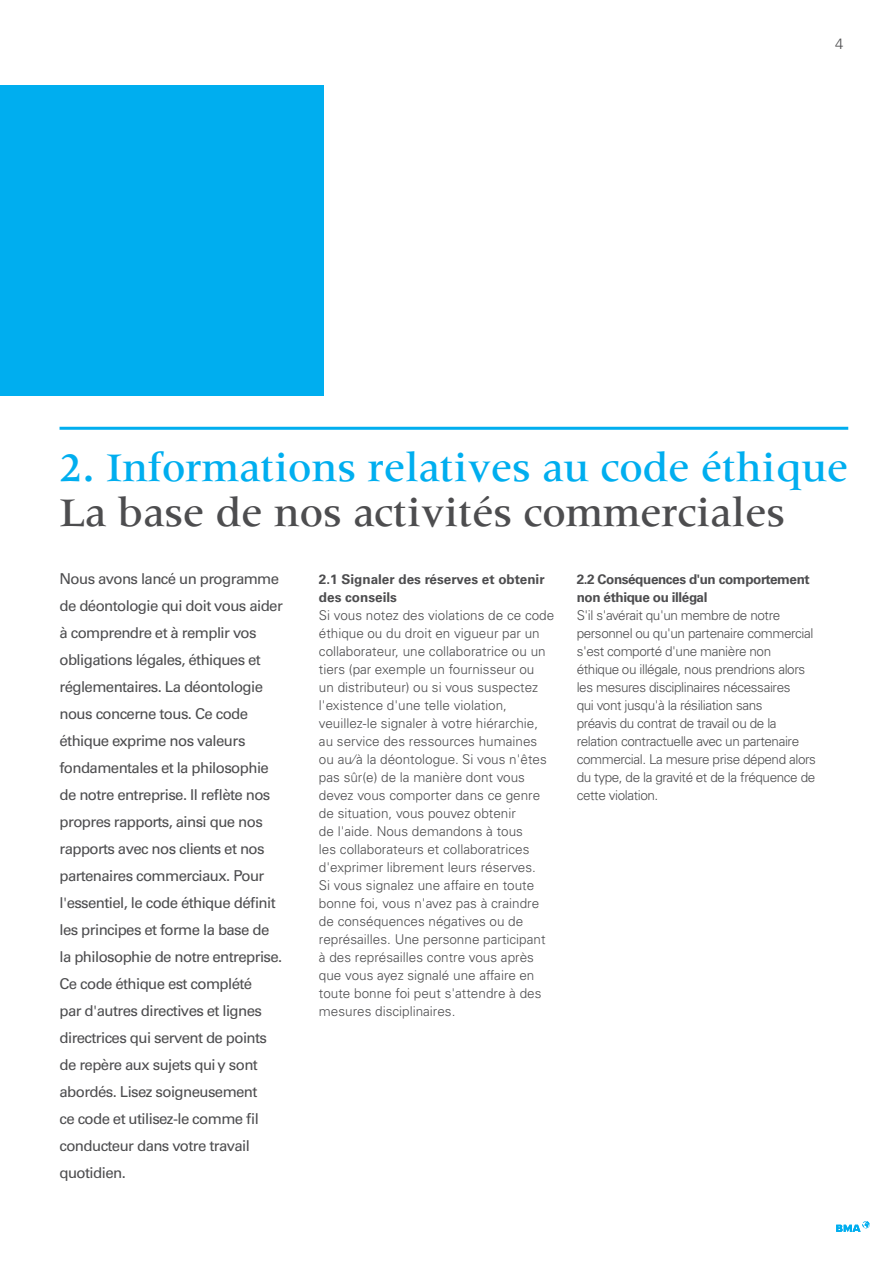
<style>
.page{position:relative;width:893px;height:1263px;background:#fff}
.page>*{position:absolute;margin:0;border:0;box-sizing:border-box;transform-origin:0 0}
.t1{font:500 42px "Meridien LT Std";color:#00aeef}
.t2{font:500 42px "Meridien LT Std";color:#4d4d4f}
.t3{font:15px/27px "Univers LTCYR 55 Roman";letter-spacing:-.04em;color:#4d4d4f}
.t4{font:300 15px "Univers LTCYR 45";color:#4d4d4f}
.t5{font:300 13.5px/18px "Univers LTCYR 45";color:#4d4d4f}
.t6{font:300 13.5px/18px "Univers LTCYR 45";letter-spacing:-.03em;color:#4d4d4f}
.t7{font:700 13.5px/18px "Univers LTCYR 65";letter-spacing:-.03em;color:#4d4d4f}
.t8{font:700 13.5px/18px "Univers LTCYR 65";color:#4d4d4f}
</style>
<div class="page">
<svg style="left:836px;top:1221px;width:34px;height:11px"></svg>
<hr style="left:60px;top:427px;width:788px;height:3px;background:#00aeef">
<div style="left:0;top:85px;width:323px;height:310px;background:#00aeef"></div>
<p class="t4" style="left:835px;top:34px;width:10px">4</p>
<h1 class="t1" style="left:60px;top:444px;width:790px">2. Informations relatives au code éthique</h1>
<h1 class="t2" style="left:60px;top:489px;width:727px">La base de nos activités commerciales</h1>
<p class="t3" style="left:60px;top:564px;width:225px">Nous avons lancé un programme de déontologie qui doit vous aider à comprendre et à remplir vos obligations légales, éthiques et réglementaires. La déontologie nous concerne tous. Ce code éthique exprime nos valeurs fondamentales et la philosophie de notre entreprise. Il reflète nos propres rapports, ainsi que nos rapports avec nos clients et nos partenaires commerciaux. Pour l'essentiel, le code éthique définit les principes et forme la base de la philosophie de notre entreprise.<br>Ce code éthique est complété<br>par d'autres directives et lignes directrices qui servent de points de repère aux sujets qui y sont abordés. Lisez soigneusement<br>ce code et utilisez-le comme fil conducteur dans votre travail quotidien.</p>
<p class="t8" style="left:319px;top:569px;width:227px">2.1 Signaler des réserves et obtenir des conseils</p>
<p class="t5" style="left:319px;top:606px;width:237px">Si vous notez des violations de ce code éthique ou du droit en vigueur par un collaborateur, une collaboratrice ou un tiers (par exemple un fournisseur ou<br>un distributeur) ou si vous suspectez l'existence d'une telle violation, veuillez-le signaler à votre hiérarchie, au service des ressources humaines ou au/à la déontologue. Si vous n'êtes pas sûr(e) de la manière dont vous devez vous comporter dans ce genre de situation, vous pouvez obtenir<br>de l'aide. Nous demandons à tous<br>les collaborateurs et collaboratrices d'exprimer librement leurs réserves.<br>Si vous signalez une affaire en toute bonne foi, vous n'avez pas à craindre de conséquences négatives ou de représailles. Une personne participant à des représailles contre vous après que vous ayez signalé une affaire en toute bonne foi peut s'attendre à des mesures disciplinaires.</p>
<p class="t7" style="left:577px;top:569px;width:235px">2.2 Conséquences d'un comportement non éthique ou illégal</p>
<p class="t6" style="left:577px;top:606px;width:241px">S'il s'avérait qu'un membre de notre personnel ou qu'un partenaire commercial s'est comporté d'une manière non éthique ou illégale, nous prendrions alors les mesures disciplinaires nécessaires<br>qui vont jusqu'à la résiliation sans<br>préavis du contrat de travail ou de la relation contractuelle avec un partenaire commercial. La mesure prise dépend alors du type, de la gravité et de la fréquence de cette violation.</p>
</div>
